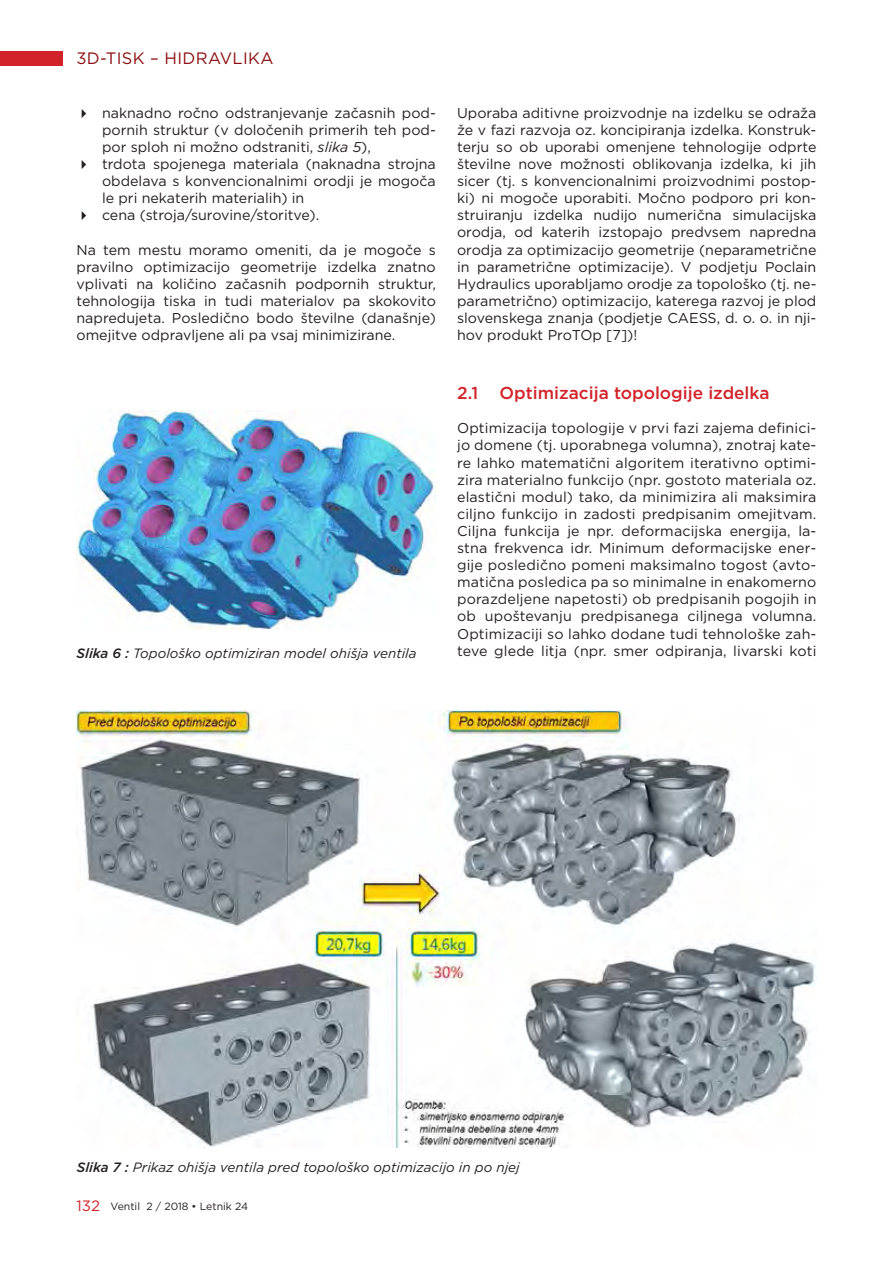
<style>
.page{position:relative;width:893px;height:1263px;background:#fff}
.page>*{position:absolute;margin:0;border:0;box-sizing:border-box;transform-origin:0 0}
.t1{font:500 17.25px "Gotham";color:#d2232a}
.t2{font:16.5px "Gotham";letter-spacing:.02em;color:#8b0e11}
.t3{font:14.25px/17.1px "Gotham";color:#231f20;text-align:justify}
.t4{font:italic 13.5px "Gotham";color:#231f20}
.t5{font:10.5px "Gotham";color:#231f20}
.s1{font-style:italic}
.s2{font-weight:500}
.s3{font-size:15px;color:#d2232a}
</style>
<div class="page">
<div style="left:0;top:51px;width:62px;height:14px;background:#d2232a"></div>
<img style="left:77px;top:711px;width:740px;height:437px">
<img style="left:77px;top:410px;width:359px;height:220px">
<p class="t2" style="left:77px;top:48px;width:198px">3D-TISK – HIDRAVLIKA</p>
<p class="t3" style="left:102px;top:104px;width:335px;text-align:left">naknadno ročno odstranjevanje začasnih pod&shy;pornih struktur (v določenih primerih teh pod&shy;por sploh ni možno odstraniti, <span class="s1">slika 5</span>),<br>trdota spojenega materiala (naknadna strojna obdelava s konvencionalnimi orodji je mogoča le pri nekaterih materialih) in<br>cena (stroja/surovine/storitve).</p>
<p class="t3" style="left:77px;top:241px;width:361px">Na tem mestu moramo omeniti, da je mogoče s pravilno optimizacijo geometrije izdelka znatno vplivati na količino začasnih podpornih struktur, tehnologija tiska in tudi materialov pa skokovito napredujeta. Posledično bodo številne (današnje) omejitve odpravljene ali pa vsaj minimizirane.</p>
<p class="t4" style="left:77px;top:644px;width:342px"><span class="s2">Slika 6 :</span> Topološko optimiziran model ohišja ventila</p>
<p class="t3" style="left:457px;top:104px;width:361px">Uporaba aditivne proizvodnje na izdelku se odraža že v fazi razvoja oz. koncipiranja izdelka. Konstruk&shy;terju so ob uporabi omenjene tehnologije odprte številne nove možnosti oblikovanja izdelka, ki jih sicer (tj. s konvencionalnimi proizvodnimi postop&shy;ki) ni mogoče uporabiti. Močno podporo pri kon&shy;struiranju izdelka nudijo numerična simulacijska orodja, od katerih izstopajo predvsem napredna orodja za optimizacijo geometrije (neparametrične in parametrične optimizacije). V podjetju Poclain Hydraulics uporabljamo orodje za topološko (tj. ne&shy;parametrično) optimizacijo, katerega razvoj je plod slovenskega znanja (podjetje CAESS, d. o. o. in nji&shy;hov produkt ProTOp [7])!</p>
<p class="t1" style="left:457px;top:382px;width:314px">2.1 Optimizacija topologije izdelka</p>
<p class="t3" style="left:457px;top:419px;width:361px">Optimizacija topologije v prvi fazi zajema definici&shy;jo domene (tj. uporabnega volumna), znotraj kate&shy;re lahko matematični algoritem iterativno optimi&shy;zira materialno funkcijo (npr. gostoto materiala oz. elastični modul) tako, da minimizira ali maksimira ciljno funkcijo in zadosti predpisanim omejitvam.<br>Ciljna funkcija je npr. deformacijska energija, la&shy;stna frekvenca idr. Minimum deformacijske ener&shy;gije posledično pomeni maksimalno togost (avto&shy;matična posledica pa so minimalne in enakomerno porazdeljene napetosti) ob predpisanih pogojih in ob upoštevanju predpisanega ciljnega volumna.<br>Optimizaciji so lahko dodane tudi tehnološke zah&shy;teve glede litja (npr. smer odpiranja, livarski koti</p>
<p class="t4" style="left:77px;top:1158px;width:444px"><span class="s2">Slika 7 :</span> Prikaz ohišja ventila pred topološko optimizacijo in po njej</p>
<p class="t5" style="left:77px;top:1199px;width:173px"><span class="s3">132</span> Ventil 2 / 2018 • Letnik 24</p>
</div>
